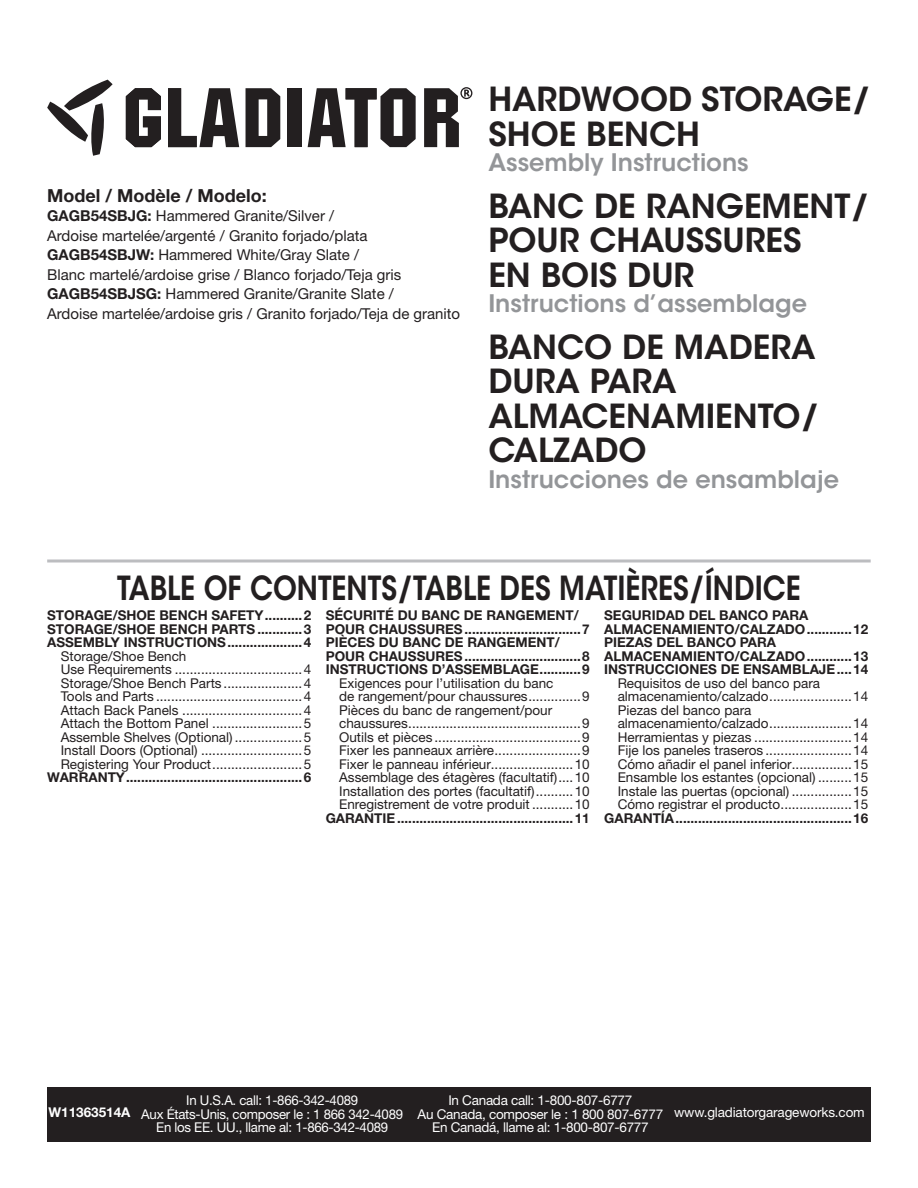
<style>
.page{position:relative;width:918px;height:1188px;background:#fff}
.page>*{position:absolute;margin:0;border:0;box-sizing:border-box;transform-origin:0 0}
.Cover_Heading_1{font:600 33px/34.5px "ITC Avant Garde Std";color:#231f20}
.Heading_1{font:600 33px "ITC Avant Garde Std";color:#231f20;scale:.85 1}
.Cover_Heading_2{font:600 24px "ITC Avant Garde Std";color:#939598}
.Cover_Heading_3{font:700 18px "Helvetica Neue LT Std";color:#231f20}
.Cover_Heading_3-2{font:15px/19.5px "Helvetica Neue LT Std";color:#231f20}
.t1{font:13.5px/13.5px "Helvetica Neue LT Std";color:#231f20}
.t2{font:700 13.5px/13.5px "Helvetica Neue LT Std";color:#231f20}
.Body{font:13.5px "Helvetica Neue LT Std";letter-spacing:-.02em;color:#fff}
.Body-2{font:700 13.5px "Helvetica Neue LT Std";color:#fff}
.s1{font-weight:700}
</style>
<div class="page">
<hr style="left:47px;top:560px;width:824px;height:2px;background:#bcbdc0">
<svg style="left:126px;top:88px;width:35px;height:59px"></svg>
<svg style="left:168px;top:88px;width:71px;height:59px"></svg>
<svg style="left:246px;top:88px;width:34px;height:59px"></svg>
<div style="left:287px;top:88px;width:15px;height:59px;background:#231f20"></div>
<svg style="left:308px;top:88px;width:108px;height:59px"></svg>
<svg style="left:424px;top:87px;width:48px;height:60px"></svg>
<svg style="left:47px;top:80px;width:66px;height:76px"></svg>
<div style="left:47px;top:1087px;width:824px;height:55px;background:#231f20"></div>
<h1 class="Cover_Heading_3" style="left:47px;top:184px;width:221px">Model / Modèle / Modelo:</h1>
<h1 class="Cover_Heading_3-2" style="left:47px;top:206px;width:415px"><span class="s1">GAGB54SBJG:</span> Hammered Granite/Silver /<br>Ardoise martelée/argenté / Granito forjado/plata <span class="s1">GAGB54SBJW:</span> Hammered White/Gray Slate /<br>Blanc martelé/ardoise grise / Blanco forjado/Teja gris <span class="s1">GAGB54SBJSG:</span> Hammered Granite/Granite Slate /<br>Ardoise martelée/ardoise gris / Granito forjado/Teja de granito</h1>
<h1 class="Cover_Heading_1" style="left:488px;top:82px;width:384px">HARDWOOD STORAGE/<br>SHOE BENCH</h1>
<p class="Cover_Heading_2" style="left:488px;top:147px;width:262px">Assembly Instructions</p>
<h1 class="Cover_Heading_1" style="left:488px;top:188px;width:383px">BANC DE RANGEMENT/<br>POUR CHAUSSURES<br>EN BOIS DUR</h1>
<p class="Cover_Heading_2" style="left:488px;top:288px;width:320px">Instructions d’assemblage</p>
<h1 class="Cover_Heading_1" style="left:488px;top:329px;width:333px">BANCO DE MADERA<br>DURA PARA<br>ALMACENAMIENTO/<br>CALZADO</h1>
<p class="Cover_Heading_2" style="left:488px;top:464px;width:352px">Instrucciones de ensamblaje</p>
<h1 class="Heading_1" style="left:117px;top:567px;width:806px">TABLE OF CONTENTS/TABLE DES MATIÈRES/ÍNDICE</h1>
<p class="t2" style="left:47px;top:608px;width:266px">STORAGE/SHOE BENCH SAFETY..........2</p>
<p class="t2" style="left:47px;top:622px;width:266px">STORAGE/SHOE BENCH PARTS ............3</p>
<p class="t2" style="left:47px;top:635px;width:266px">ASSEMBLY INSTRUCTIONS....................4</p>
<p class="t1" style="left:61px;top:649px;width:252px">Storage/Shoe Bench<br>Use Requirements ..................................4</p>
<p class="t1" style="left:61px;top:676px;width:252px">Storage/Shoe Bench Parts .....................4</p>
<p class="t1" style="left:61px;top:689px;width:252px">Tools and Parts .......................................4</p>
<p class="t1" style="left:61px;top:703px;width:252px">Attach Back Panels ................................4</p>
<p class="t1" style="left:61px;top:716px;width:252px">Attach the Bottom Panel ........................5</p>
<p class="t1" style="left:61px;top:730px;width:252px">Assemble Shelves (Optional) ..................5</p>
<p class="t1" style="left:61px;top:743px;width:252px">Install Doors (Optional) ...........................5</p>
<p class="t1" style="left:61px;top:757px;width:252px">Registering Your Product........................5</p>
<p class="t2" style="left:47px;top:770px;width:266px">WARRANTY...............................................6</p>
<p class="t2" style="left:326px;top:608px;width:265px">SÉCURITÉ DU BANC DE RANGEMENT/<br>POUR CHAUSSURES...............................7</p>
<p class="t2" style="left:326px;top:635px;width:265px">PIÈCES DU BANC DE RANGEMENT/<br>POUR CHAUSSURES...............................8</p>
<p class="t2" style="left:326px;top:662px;width:265px">INSTRUCTIONS D’ASSEMBLAGE...........9</p>
<p class="t1" style="left:339px;top:676px;width:252px">Exigences pour l’utilisation du banc<br>de rangement/pour chaussures..............9</p>
<p class="t1" style="left:339px;top:703px;width:252px">Pièces du banc de rangement/pour chaussures..............................................9</p>
<p class="t1" style="left:339px;top:730px;width:252px">Outils et pièces .......................................9</p>
<p class="t1" style="left:339px;top:743px;width:252px">Fixer les panneaux arrière.......................9</p>
<p class="t1" style="left:339px;top:757px;width:252px">Fixer le panneau inférieur......................10</p>
<p class="t1" style="left:339px;top:770px;width:252px">Assemblage des étagères (facultatif)....10</p>
<p class="t1" style="left:339px;top:784px;width:252px">Installation des portes (facultatif)..........10</p>
<p class="t1" style="left:339px;top:797px;width:252px">Enregistrement de votre produit ...........10</p>
<p class="t2" style="left:326px;top:811px;width:265px">GARANTIE...............................................11</p>
<p class="t2" style="left:604px;top:608px;width:266px">SEGURIDAD DEL BANCO PARA<br>ALMACENAMIENTO/CALZADO............12</p>
<p class="t2" style="left:604px;top:635px;width:266px">PIEZAS DEL BANCO PARA<br>ALMACENAMIENTO/CALZADO............13</p>
<p class="t2" style="left:604px;top:662px;width:266px">INSTRUCCIONES DE ENSAMBLAJE....14</p>
<p class="t1" style="left:618px;top:676px;width:252px">Requisitos de uso del banco para almacenamiento/calzado......................14</p>
<p class="t1" style="left:618px;top:703px;width:252px">Piezas del banco para almacenamiento/calzado......................14</p>
<p class="t1" style="left:618px;top:730px;width:252px">Herramientas y piezas ..........................14</p>
<p class="t1" style="left:618px;top:743px;width:252px">Fije los paneles traseros .......................14</p>
<p class="t1" style="left:618px;top:757px;width:252px">Cómo añadir el panel inferior................15</p>
<p class="t1" style="left:618px;top:770px;width:252px">Ensamble los estantes (opcional) .........15</p>
<p class="t1" style="left:618px;top:784px;width:252px">Instale las puertas (opcional) ................15</p>
<p class="t1" style="left:618px;top:797px;width:252px">Cómo registrar el producto...................15</p>
<p class="t2" style="left:604px;top:811px;width:266px">GARANTÍA...............................................16</p>
<p class="Body-2" style="left:48px;top:1104px;width:84px">W11363514A</p>
<p class="Body" style="left:186px;top:1093px;width:173px">In U.S.A. call: 1-866-342-4089</p>
<p class="Body" style="left:141px;top:1106px;width:263px">Aux États-Unis, composer le : 1 866 342-4089</p>
<p class="Body" style="left:156px;top:1120px;width:234px">En los EE. UU., llame al: 1-866-342-4089</p>
<p class="Body" style="left:448px;top:1093px;width:186px">In Canada call: 1-800-807-6777</p>
<p class="Body" style="left:418px;top:1106px;width:247px">Au Canada, composer le : 1 800 807-6777</p>
<p class="Body" style="left:432px;top:1120px;width:218px">En Canadá, llame al: 1-800-807-6777</p>
<p class="Body" style="left:674px;top:1104px;width:192px">www.gladiatorgarageworks.com</p>
</div>
